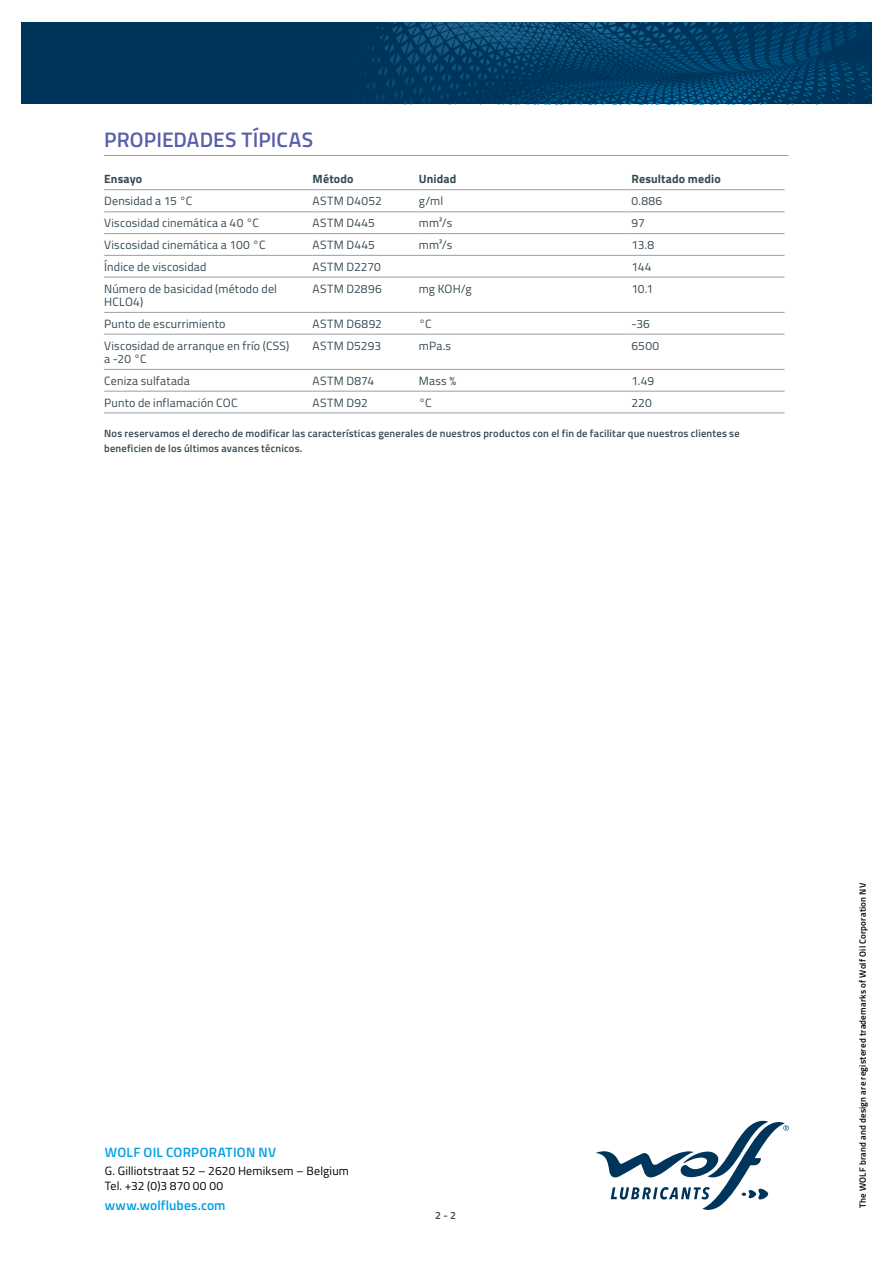
<style>
.page{position:relative;width:893px;height:1263px;background:#fff}
.page>*{position:absolute;margin:0;border:0;box-sizing:border-box;transform-origin:0 0}
.t1{font:600 21px "Titillium";letter-spacing:.005em;color:#585fa8}
.t2{font:600 13.5px "Titillium";letter-spacing:.015em;color:#009fe3}
.t3{font:12px/13.5px "Titillium";letter-spacing:.015em;color:#364953}
.t4{font:12px/14.4px "Titillium";letter-spacing:.015em;color:#000}
.t5{font:700 12px "Titillium";letter-spacing:.015em;color:#364953}
.t6{font:600 10.5px/15px "Titillium";letter-spacing:.02em;color:#364953}
.t7{font:600 9px "Titillium";letter-spacing:.025em;color:#000}
</style>
<div class="page">
<svg style="left:596px;top:1121px;width:193px;height:89px"></svg>
<svg style="left:21px;top:22px;width:851px;height:82px;fill:#00355b"></svg>
<hr style="left:104px;top:155px;width:685px;height:1px;background:#9d9d9c">
<hr style="left:104px;top:189px;width:209px;height:1px;background:#9d9d9c">
<hr style="left:313px;top:189px;width:106px;height:1px;background:#9d9d9c">
<hr style="left:419px;top:189px;width:212px;height:1px;background:#9d9d9c">
<hr style="left:631px;top:189px;width:153px;height:1px;background:#9d9d9c">
<hr style="left:104px;top:211px;width:209px;height:1px;background:#9d9d9c">
<hr style="left:313px;top:211px;width:106px;height:1px;background:#9d9d9c">
<hr style="left:419px;top:211px;width:212px;height:1px;background:#9d9d9c">
<hr style="left:631px;top:211px;width:153px;height:1px;background:#9d9d9c">
<hr style="left:104px;top:233px;width:209px;height:1px;background:#9d9d9c">
<hr style="left:313px;top:233px;width:106px;height:1px;background:#9d9d9c">
<hr style="left:419px;top:233px;width:212px;height:1px;background:#9d9d9c">
<hr style="left:631px;top:233px;width:153px;height:1px;background:#9d9d9c">
<hr style="left:104px;top:255px;width:209px;height:1px;background:#9d9d9c">
<hr style="left:313px;top:255px;width:106px;height:1px;background:#9d9d9c">
<hr style="left:419px;top:255px;width:212px;height:1px;background:#9d9d9c">
<hr style="left:631px;top:255px;width:153px;height:1px;background:#9d9d9c">
<hr style="left:104px;top:277px;width:209px;height:1px;background:#9d9d9c">
<hr style="left:313px;top:277px;width:106px;height:1px;background:#9d9d9c">
<hr style="left:419px;top:277px;width:212px;height:1px;background:#9d9d9c">
<hr style="left:631px;top:277px;width:153px;height:1px;background:#9d9d9c">
<hr style="left:104px;top:312px;width:209px;height:1px;background:#9d9d9c">
<hr style="left:313px;top:312px;width:106px;height:1px;background:#9d9d9c">
<hr style="left:419px;top:312px;width:212px;height:1px;background:#9d9d9c">
<hr style="left:631px;top:312px;width:153px;height:1px;background:#9d9d9c">
<hr style="left:104px;top:334px;width:209px;height:1px;background:#9d9d9c">
<hr style="left:313px;top:334px;width:106px;height:1px;background:#9d9d9c">
<hr style="left:419px;top:334px;width:212px;height:1px;background:#9d9d9c">
<hr style="left:631px;top:334px;width:153px;height:1px;background:#9d9d9c">
<hr style="left:104px;top:369px;width:209px;height:1px;background:#9d9d9c">
<hr style="left:313px;top:369px;width:106px;height:1px;background:#9d9d9c">
<hr style="left:419px;top:369px;width:212px;height:1px;background:#9d9d9c">
<hr style="left:631px;top:369px;width:153px;height:1px;background:#9d9d9c">
<hr style="left:104px;top:391px;width:209px;height:1px;background:#9d9d9c">
<hr style="left:313px;top:391px;width:106px;height:1px;background:#9d9d9c">
<hr style="left:419px;top:391px;width:212px;height:1px;background:#9d9d9c">
<hr style="left:631px;top:391px;width:153px;height:1px;background:#9d9d9c">
<hr style="left:104px;top:412px;width:209px;height:1px;background:#9d9d9c">
<hr style="left:313px;top:412px;width:106px;height:1px;background:#9d9d9c">
<hr style="left:419px;top:412px;width:212px;height:1px;background:#9d9d9c">
<hr style="left:631px;top:412px;width:153px;height:1px;background:#9d9d9c">
<h1 class="t1" style="left:104px;top:124px;width:210px">PROPIEDADES TÍPICAS</h1>
<p class="t5" style="left:104px;top:170px;width:40px">Ensayo</p>
<p class="t5" style="left:313px;top:170px;width:43px">Método</p>
<p class="t5" style="left:419px;top:170px;width:39px">Unidad</p>
<p class="t5" style="left:631px;top:170px;width:91px">Resultado medio</p>
<p class="t3" style="left:104px;top:194px;width:90px">Densidad a 15 °C</p>
<p class="t3" style="left:313px;top:194px;width:71px">ASTM D4052</p>
<p class="t3" style="left:419px;top:194px;width:26px">g/ml</p>
<p class="t3" style="left:631px;top:194px;width:32px">0.886</p>
<p class="t3" style="left:104px;top:216px;width:156px">Viscosidad cinemática a 40 °C</p>
<p class="t3" style="left:313px;top:216px;width:64px">ASTM D445</p>
<p class="t3" style="left:419px;top:216px;width:35px">mm²/s</p>
<p class="t3" style="left:631px;top:216px;width:15px">97</p>
<p class="t3" style="left:104px;top:237px;width:163px">Viscosidad cinemática a 100 °C</p>
<p class="t3" style="left:313px;top:237px;width:64px">ASTM D445</p>
<p class="t3" style="left:419px;top:237px;width:35px">mm²/s</p>
<p class="t3" style="left:631px;top:237px;width:24px">13.8</p>
<p class="t3" style="left:104px;top:259px;width:104px">Índice de viscosidad</p>
<p class="t3" style="left:313px;top:259px;width:70px">ASTM D2270</p>
<p class="t3" style="left:631px;top:259px;width:22px">144</p>
<p class="t3" style="left:104px;top:281px;width:174px">Número de basicidad (método del<br>HCLO4)</p>
<p class="t3" style="left:313px;top:281px;width:71px">ASTM D2896</p>
<p class="t3" style="left:419px;top:281px;width:54px">mg KOH/g</p>
<p class="t3" style="left:631px;top:281px;width:23px">10.1</p>
<p class="t3" style="left:104px;top:316px;width:123px">Punto de escurrimiento</p>
<p class="t3" style="left:313px;top:316px;width:71px">ASTM D6892</p>
<p class="t3" style="left:419px;top:316px;width:14px">°C</p>
<p class="t3" style="left:631px;top:316px;width:20px">-36</p>
<p class="t3" style="left:104px;top:338px;width:187px">Viscosidad de arranque en frío (CSS) a -20 °C</p>
<p class="t3" style="left:313px;top:338px;width:70px">ASTM D5293</p>
<p class="t3" style="left:419px;top:338px;width:34px">mPa.s</p>
<p class="t3" style="left:631px;top:338px;width:29px">6500</p>
<p class="t3" style="left:104px;top:373px;width:87px">Ceniza sulfatada</p>
<p class="t3" style="left:313px;top:373px;width:63px">ASTM D874</p>
<p class="t3" style="left:419px;top:373px;width:39px">Mass %</p>
<p class="t3" style="left:631px;top:373px;width:24px">1.49</p>
<p class="t3" style="left:104px;top:395px;width:135px">Punto de inflamación COC</p>
<p class="t3" style="left:313px;top:395px;width:57px">ASTM D92</p>
<p class="t3" style="left:419px;top:395px;width:14px">°C</p>
<p class="t3" style="left:631px;top:395px;width:22px">220</p>
<p class="t6" style="left:104px;top:425px;width:637px">Nos reservamos el derecho de modificar las características generales de nuestros productos con el fin de facilitar que nuestros clientes se beneficien de los últimos avances técnicos.</p>
<p class="t2" style="left:105px;top:1142px;width:173px">WOLF OIL CORPORATION NV</p>
<p class="t4" style="left:105px;top:1163px;width:246px">G. Gilliotstraat 52 – 2620 Hemiksem – Belgium<br>Tel. +32 (0)3 870 00 00</p>
<p class="t2" style="left:105px;top:1195px;width:122px">www.wolflubes.com</p>
<p class="t6" style="left:435px;top:1207px;width:22px">2 - 2</p>
<p class="t7" style="left:856px;top:1208px;width:326px;rotate:-90deg">The WOLF brand and design are registered trademarks of Wolf Oil Corporation NV</p>
</div>
